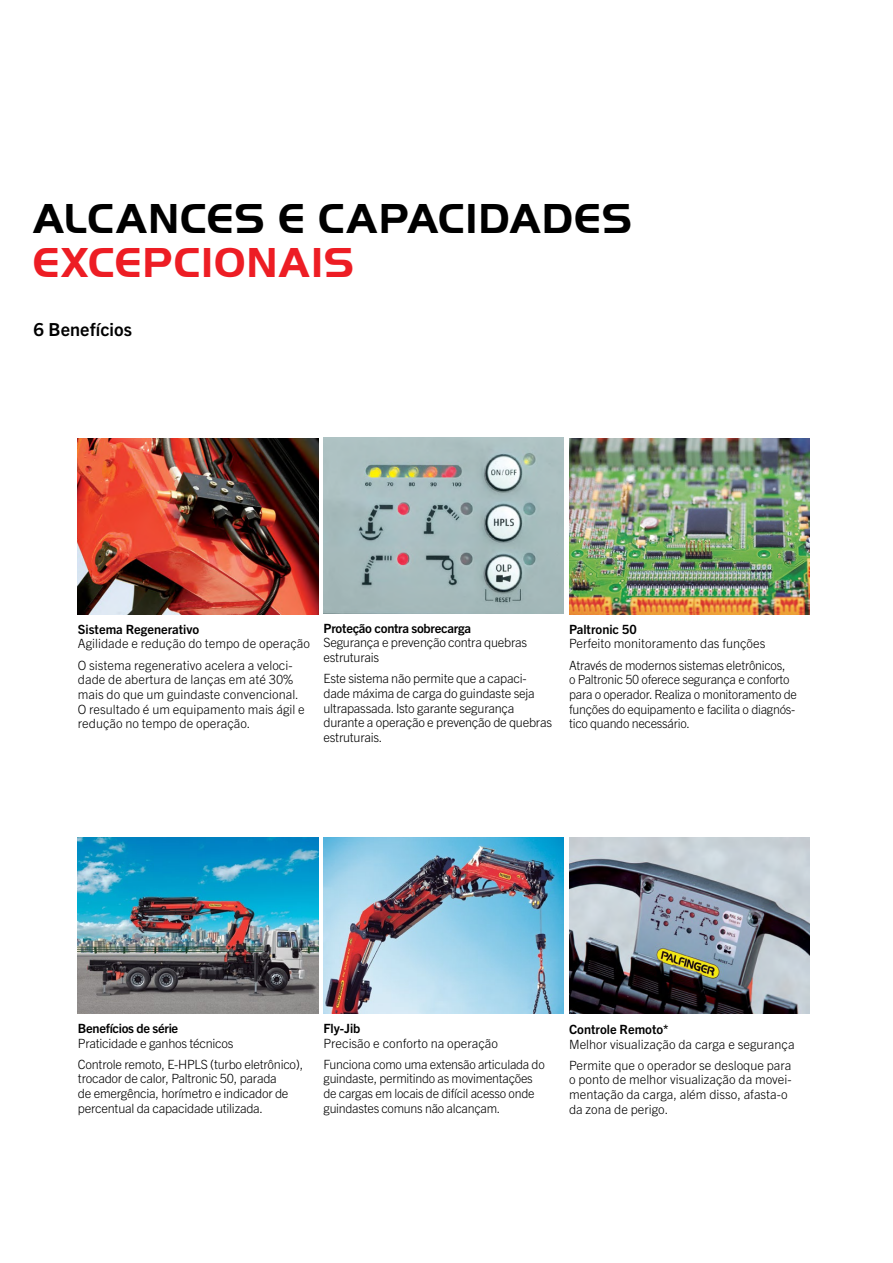
<style>
.page{position:relative;width:893px;height:1263px;background:#fff}
.page>*{position:absolute;margin:0;border:0;box-sizing:border-box;transform-origin:0 0}
._01_Headline_Palf_29{font:700 43.5px "Palfinger Handel Gothic";letter-spacing:.02em;color:#000}
._01_Headline_Palf_29-2{font:700 43.5px "Palfinger Handel Gothic";letter-spacing:.02em;color:#ed1d24}
._02_Subheadline_Trad{font:700 18px "Trade Gothic Next LT Pro";letter-spacing:.005em;color:#000}
._04_Copy_TradeLight{font:300 12.75px/14.7px "Trade Gothic Next LT Pro";letter-spacing:-.02em;color:#000}
._04_Copy_TradeLight-2{font:300 12.75px/14.7px "Trade Gothic Next LT Pro";color:#000}
._04_Copy-Subline_Tra{font:300 12.75px "Trade Gothic Next LT Pro";color:#000}
._04_Copy-Subline_Tra-2{font:300 12.75px/14.7px "Trade Gothic Next LT Pro";letter-spacing:-.02em;color:#000}
._04_Copy-Headline_Tr{font:700 12.75px "Trade Gothic Next LT Pro";color:#000}
._04_Copy-Headline_Tr-2{font:700 12.75px "Trade Gothic Next LT Pro";letter-spacing:-.02em;color:#000}
</style>
<div class="page">
<img style="left:569px;top:439px;width:240px;height:175px">
<img style="left:324px;top:838px;width:240px;height:175px">
<img style="left:78px;top:838px;width:240px;height:175px">
<img style="left:78px;top:439px;width:240px;height:175px">
<img style="left:324px;top:438px;width:240px;height:175px">
<img style="left:569px;top:838px;width:240px;height:175px">
<p class="_01_Headline_Palf_29" style="left:33px;top:194px;width:601px">ALCANCES E CAPACIDADES</p>
<p class="_01_Headline_Palf_29-2" style="left:33px;top:238px;width:323px">EXCEPCIONAIS</p>
<p class="_02_Subheadline_Trad" style="left:33px;top:316px;width:100px">6 Benefícios</p>
<p class="_04_Copy-Headline_Tr" style="left:78px;top:620px;width:123px">Sistema Regenerativo</p>
<p class="_04_Copy-Subline_Tra" style="left:78px;top:635px;width:234px">Agilidade e redução do tempo de operação</p>
<p class="_04_Copy_TradeLight-2" style="left:78px;top:657px;width:228px">O sistema regenerativo acelera a veloci&shy;dade de abertura de lanças em até 30% mais do que um guindaste convencional.<br>O resultado é um equipamento mais ágil e redução no tempo de operação.</p>
<p class="_04_Copy-Headline_Tr-2" style="left:324px;top:619px;width:149px">Proteção contra sobrecarga</p>
<p class="_04_Copy-Subline_Tra-2" style="left:324px;top:634px;width:205px">Segurança e prevenção contra quebras estruturais</p>
<p class="_04_Copy_TradeLight" style="left:324px;top:670px;width:230px">Este sistema não permite que a capaci&shy;dade máxima de carga do guindaste seja ultrapassada. Isto garante segurança durante a operação e prevenção de quebras estruturais.</p>
<p class="_04_Copy-Headline_Tr" style="left:569px;top:620px;width:69px">Paltronic 50</p>
<p class="_04_Copy-Subline_Tra" style="left:569px;top:635px;width:198px">Perfeito monitoramento das funções</p>
<p class="_04_Copy_TradeLight" style="left:569px;top:657px;width:229px">Através de modernos sistemas eletrônicos,<br>o Paltronic 50 oferece segurança e conforto para o operador. Realiza o monitoramento de funções do equipamento e facilita o diagnós&shy;tico quando necessário.</p>
<p class="_04_Copy-Headline_Tr-2" style="left:78px;top:1019px;width:102px">Benefícios de série</p>
<p class="_04_Copy-Subline_Tra-2" style="left:78px;top:1035px;width:157px">Praticidade e ganhos técnicos</p>
<p class="_04_Copy_TradeLight" style="left:78px;top:1056px;width:227px">Controle remoto, E-HPLS (turbo eletrônico), trocador de calor, Paltronic 50, parada<br>de emergência, horímetro e indicador de percentual da capacidade utilizada.</p>
<p class="_04_Copy-Headline_Tr" style="left:324px;top:1019px;width:38px">Fly-Jib</p>
<p class="_04_Copy-Subline_Tra" style="left:324px;top:1034px;width:176px">Precisão e conforto na operação</p>
<p class="_04_Copy_TradeLight" style="left:324px;top:1056px;width:223px">Funciona como uma extensão articulada do guindaste, permitindo as movimentações de cargas em locais de difícil acesso onde guindastes comuns não alcançam.</p>
<p class="_04_Copy-Headline_Tr" style="left:569px;top:1020px;width:101px">Controle Remoto*</p>
<p class="_04_Copy-Subline_Tra" style="left:569px;top:1035px;width:227px">Melhor visualização da carga e segurança</p>
<p class="_04_Copy_TradeLight-2" style="left:569px;top:1057px;width:224px">Permite que o operador se desloque para o ponto de melhor visualização da movei&shy;mentação da carga, além disso, afasta-o da zona de perigo.</p>
</div>
